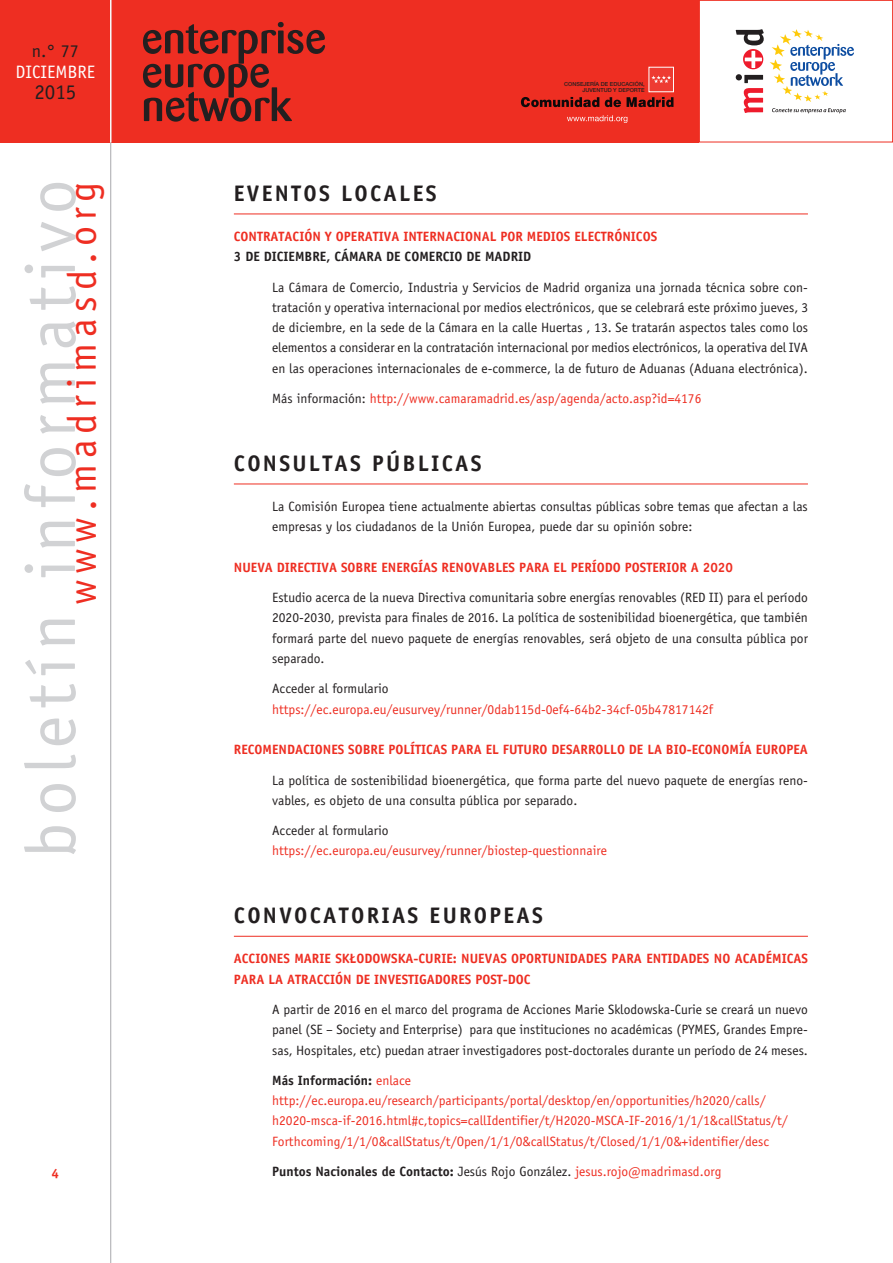
<style>
.page{position:relative;width:893px;height:1263px;background:#fff}
.page>*{position:absolute;margin:0;border:0;box-sizing:border-box;transform-origin:0 0}
.t1{font:70.35px "Officina Sans";letter-spacing:.1em;color:#d1d2d4}
.t2{font:40.2px "Officina Sans";letter-spacing:.15em;color:#ee2e22}
.t3{font:700 22.5px "Officina Sans";letter-spacing:.1em;color:#231f20}
.t4{font:21px "Officina Sans";color:#231f20}
.t5{font:18px "Officina Sans";color:#fff}
.t6{font:18px "Officina Sans";color:#231f20}
.t7{font:13.5px/20.2px "Officina Sans";color:#231f20;text-align:justify}
.t8{font:13.5px/20.2px "Officina Sans";color:#ee2e22}
.t9{font:700 13.5px "Officina Sans";color:#ee2e22}
.t10{font:700 13.5px "Officina Sans";color:#231f20}
.t11{font:700 13.35px "Officina Sans";color:#ee2e22}
.t12{font:500 5.55px/5.2px "Helvetica Neue";color:#231f20;text-align:right}
.s1{color:#231f20}
.s2{font-weight:700;color:#231f20}
.s3{font-weight:400}
.s4{font-weight:400;color:#ee2e22}
</style>
<div class="page">
<div style="left:0;top:0;width:699px;height:142px;background:#ee2e22"></div>
<hr style="left:110px;top:0;width:1px;height:1263px;background:#a8a9ad">
<div style="left:699px;top:0;width:194px;height:142px;background:#fff;border:1px solid #ee2e22"></div>
<svg style="left:143px;top:22px;width:182px;height:100px"></svg>
<svg style="left:770px;top:29px;width:84px;height:73px"></svg>
<svg style="left:772px;top:108px;width:74px;height:5px"></svg>
<svg style="left:743px;top:49px;width:20px;height:20px"></svg>
<svg style="left:736px;top:74px;width:27px;height:39px"></svg>
<svg style="left:745px;top:51px;width:17px;height:17px"></svg>
<svg style="left:736px;top:29px;width:28px;height:16px"></svg>
<svg style="left:521px;top:97px;width:152px;height:10px"></svg>
<div style="left:649px;top:67px;width:24px;height:25px;background:#ee3b32"></div>
<div style="left:649px;top:67px;width:25px;height:25px;border:1px solid #fff"></div>
<svg style="left:651px;top:75px;width:20px;height:8px"></svg>
<svg style="left:567px;top:115px;width:60px;height:8px"></svg>
<hr style="left:110px;top:0;width:1px;height:142px;background:#fff">
<hr style="left:234px;top:214px;width:574px;height:1px;background:#ee2e22">
<hr style="left:234px;top:484px;width:574px;height:1px;background:#ee2e22">
<hr style="left:234px;top:936px;width:574px;height:1px;background:#ee2e22">
<h3 class="t6" style="left:32px;top:40px;width:48px">n.° 77</h3>
<h3 class="t5" style="left:16px;top:61px;width:81px">diciembre</h3>
<h3 class="t4" style="left:34px;top:80px;width:43px">2015</h3>
<h1 class="t1" style="left:10px;top:858px;width:680px;rotate:-90deg">boletín informativo</h1>
<h2 class="t2" style="left:59px;top:605px;width:425px;rotate:-90deg">www.madrimasd.org</h2>
<p class="t11" style="left:52px;top:1165px;width:9px">4</p>
<p class="t12" style="left:564px;top:82px;width:82px">CONSEJERÍA DE EDUCACIÓN,<br>JUVENTUD Y DEPORTE</p>
<h3 class="t3" style="left:234px;top:179px;width:203px">EVENTOS LOCALES</h3>
<p class="t9" style="left:234px;top:228px;width:15px">CONTRATACIÓN</p>
<p class="t9" style="left:325px;top:228px;width:19px">Y OPERATI</p>
<p class="t9" style="left:384px;top:228px;width:28px">VA INTERNACIONAL</p>
<p class="t9" style="left:500px;top:228px;width:9px">POR</p>
<p class="t9" style="left:527px;top:228px;width:17px">MEDIO</p>
<p class="t9" style="left:564px;top:228px;width:19px">S ELECTRÓNICO</p>
<p class="t9" style="left:651px;top:228px;width:8px">S</p>
<p class="t10" style="left:234px;top:248px;width:37px">3 DE DICIE</p>
<p class="t10" style="left:295px;top:248px;width:73px">MBRE, CÁMARA</p>
<p class="t10" style="left:386px;top:248px;width:51px">DE COMERCIO</p>
<p class="t10" style="left:467px;top:248px;width:27px">DE MADRID</p>
<p class="t7" style="left:272px;top:277px;width:538px">La Cámara de Comercio, Industria y Servicios de Madrid organiza una jornada técnica sobre con&shy;tratación y operativa internacional por medios electrónicos, que se celebrará este próximo jueves, 3 de diciembre, en la sede de la Cámara en la calle Huertas , 13. Se tratarán aspectos tales como los elementos a considerar en la contratación internacional por medios electrónicos, la operativa del IVA en las operaciones internacionales de e-commerce, la de futuro de Aduanas (Aduana electrónica).</p>
<p class="t8" style="left:272px;top:388px;width:431px"><span class="s1">Más información:</span> http://www.camaramadrid.es/asp/agenda/acto.asp?id=4176</p>
<h3 class="t3" style="left:234px;top:449px;width:248px">CONSU LTAS PÚB LICAS</h3>
<p class="t7" style="left:272px;top:496px;width:537px">La Comisión Europea tiene actualmente abiertas consultas públicas sobre temas que afectan a las empresas y los ciudadanos de la Unión Europea, puede dar su opinión sobre:</p>
<p class="t9" style="left:234px;top:559px;width:51px">NUEVA DIRECTI</p>
<p class="t9" style="left:322px;top:559px;width:68px">VA SOBRE ENERG</p>
<p class="t9" style="left:418px;top:559px;width:32px">ÍAS RENO</p>
<p class="t9" style="left:472px;top:559px;width:56px">VABLES PARA</p>
<p class="t9" style="left:554px;top:559px;width:52px">ELPERÍODO</p>
<p class="t9" style="left:625px;top:559px;width:30px">POSTERIOR</p>
<p class="t9" style="left:691px;top:559px;width:44px">A 2020</p>
<p class="t7" style="left:272px;top:587px;width:421px">Estudio acerca de la nueva Directiva comunitaria sobre energías renovables (RED</p>
<p class="t7" style="left:272px;top:587px;width:537px;text-indent:437px">II) para el período 2020-2030, prevista para finales de 2016. La política de sostenibilidad bioenergética, que también formará parte del nuevo paquete de energías renovables, será objeto de una consulta pública por separado.</p>
<p class="t7" style="left:272px;top:679px;width:118px">Acceder al formulario</p>
<p class="t8" style="left:272px;top:699px;width:443px">https://ec.europa.eu/eusurvey/runner/0dab115d-0ef4-64b2-34cf-05b47817142f</p>
<p class="t9" style="left:234px;top:741px;width:47px">RECOMENDACIONE</p>
<p class="t9" style="left:338px;top:741px;width:85px">S SOBRE POLÍTICA</p>
<p class="t9" style="left:441px;top:741px;width:19px">S PARA</p>
<p class="t9" style="left:486px;top:741px;width:96px">EL FUTURO DESARROLLO</p>
<p class="t9" style="left:629px;top:741px;width:71px">DELABIO-ECONO</p>
<p class="t9" style="left:729px;top:741px;width:50px">MÍA EUROPEA</p>
<p class="t7" style="left:272px;top:770px;width:537px">La política de sostenibilidad bioenergética, que forma parte del nuevo paquete de energías reno&shy;vables, es objeto de una consulta pública por separado.</p>
<p class="t7" style="left:272px;top:820px;width:118px">Acceder al formulario</p>
<p class="t8" style="left:272px;top:841px;width:337px">https://ec.europa.eu/eusurvey/runner/biostep-questionnaire</p>
<h3 class="t3" style="left:234px;top:901px;width:309px">CONVOCATORIAS EUROPEAS</h3>
<p class="t9" style="left:234px;top:950px;width:16px">ACCIONE</p>
<p class="t9" style="left:283px;top:950px;width:19px">S MARIE</p>
<p class="t9" style="left:335px;top:950px;width:31px">SKŁODOW</p>
<p class="t9" style="left:391px;top:950px;width:129px">SKA-CURIE: NUEVAS OPORT</p>
<p class="t9" style="left:548px;top:950px;width:17px">UNIDADE</p>
<p class="t9" style="left:600px;top:950px;width:20px">S PARA</p>
<p class="t9" style="left:646px;top:950px;width:8px">ENTIDADE</p>
<p class="t9" style="left:703px;top:950px;width:41px">S NO ACAD</p>
<p class="t9" style="left:766px;top:950px;width:44px">ÉMICAS</p>
<p class="t9" style="left:234px;top:971px;width:9px">PARA</p>
<p class="t9" style="left:268px;top:971px;width:27px">LA ATRACCIÓN</p>
<p class="t9" style="left:356px;top:971px;width:61px">DE INVESTIGADORE</p>
<p class="t9" style="left:465px;top:971px;width:52px">S POST-DOC</p>
<p class="t7" style="left:272px;top:999px;width:537px">A partir de 2016 en el marco del programa de Acciones Marie Sklodowska-Curie se creará un nuevo panel (SE – Society and Enterprise) para que instituciones no académicas (PYMES, Grandes Empre&shy;sas, Hospitales, etc) puedan atraer investigadores post-doctorales durante un período de 24 meses.</p>
<p class="t8" style="left:272px;top:1070px;width:517px"><span class="s2">MÁS INFORMACIÓN:</span> enlace http://ec.europa.eu/research/participants/portal/desktop/en/opportunities/h2020/calls/ h2020-msca-if-2016.html#c,topics=callIdentifier/t/H2020-MSCA-IF-2016/1/1/1&amp;callStatus/t/ Forthcoming/1/1/0&amp;callStatus/t/Open/1/1/0&amp;callStatus/t/Closed/1/1/0&amp;+identifier/desc</p>
<p class="t10" style="left:272px;top:1163px;width:451px">PUNTOS NACIONALES DE CONTACTO: <span class="s3">Jesús Rojo González.</span> <span class="s4">jesus.rojo@madrimasd.org</span></p>
</div>
